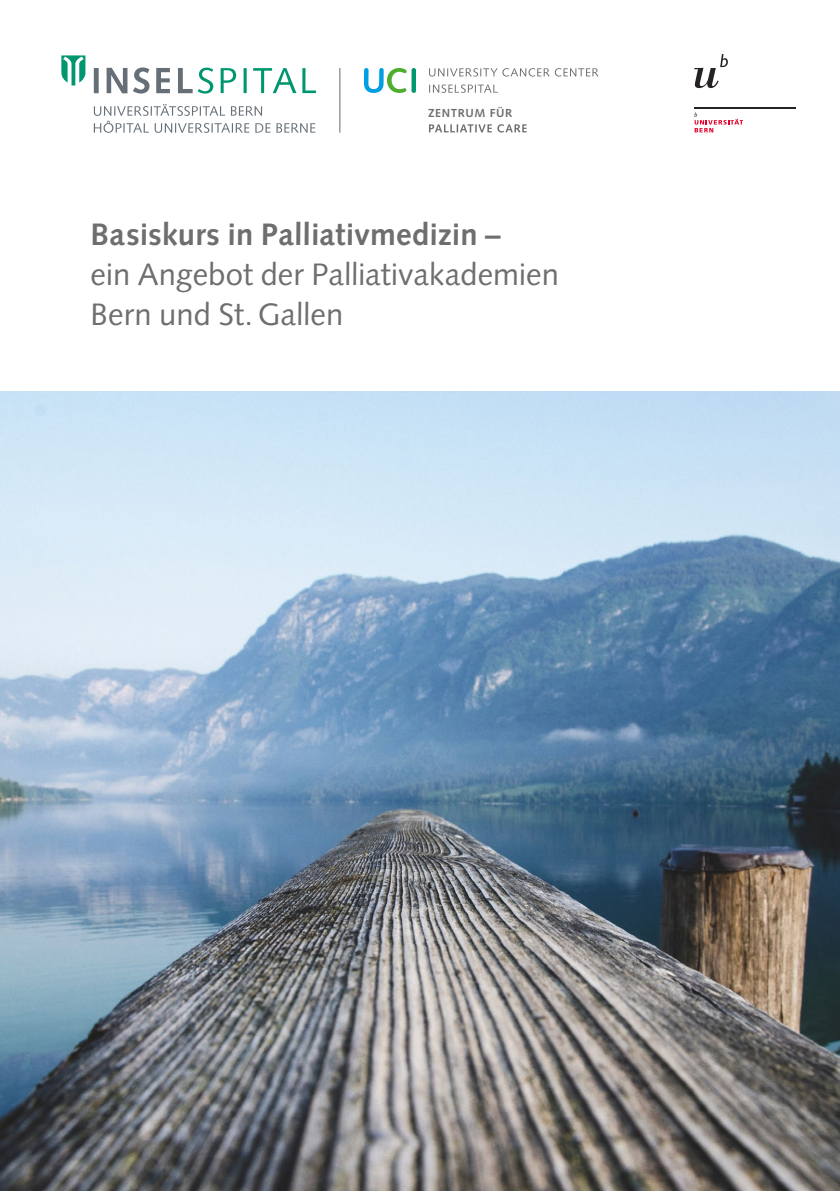
<style>
.page{position:relative;width:840px;height:1191px;background:#fff}
.page>*{position:absolute;margin:0;border:0;box-sizing:border-box;transform-origin:0 0}
.t1{font:31px/40px "Syntax";color:#6e6e6e}
.t2{font:700 31px "Syntax";letter-spacing:.005em;color:#6e6e6e}
.t3{font:700 11.6px "Syntax";letter-spacing:.05em;color:#6e6e6e}
</style>
<div class="page">
<img style="left:0;top:391px;width:839px;height:800px">
<svg style="left:61px;top:55px;width:24px;height:30px"></svg>
<svg style="left:94px;top:104px;width:221px;height:29px"></svg>
<svg style="left:220px;top:68px;width:96px;height:25px"></svg>
<svg style="left:133px;top:67px;width:16px;height:27px"></svg>
<svg style="left:156px;top:68px;width:14px;height:25px"></svg>
<svg style="left:106px;top:68px;width:21px;height:25px"></svg>
<div style="left:94px;top:68px;width:5px;height:25px;background:#666f77"></div>
<svg style="left:178px;top:68px;width:35px;height:26px"></svg>
<hr style="left:339px;top:68px;width:1px;height:65px;background:#666f77">
<svg style="left:429px;top:68px;width:169px;height:9px"></svg>
<svg style="left:429px;top:84px;width:68px;height:9px"></svg>
<div style="left:411px;top:68px;width:5px;height:25px;background:#00976f;border-radius:2px"></div>
<svg style="left:364px;top:68px;width:43px;height:25px"></svg>
<svg style="left:429px;top:124px;width:62px;height:9px"></svg>
<svg style="left:497px;top:124px;width:29px;height:9px"></svg>
<svg style="left:694px;top:54px;width:33px;height:34px"></svg>
<hr style="left:693px;top:108px;width:102px;height:1px;background:#262223">
<svg style="left:694px;top:112px;width:48px;height:20px"></svg>
<p class="t3" style="left:428px;top:106px;width:86px">ZENTRUM FÜR</p>
<p class="t2" style="left:90px;top:216px;width:411px">Basiskurs in Palliativmedizin –</p>
<p class="t1" style="left:90px;top:254px;width:470px">ein Angebot der Palliativakademien<br>Bern und St. Gallen</p>
</div>
